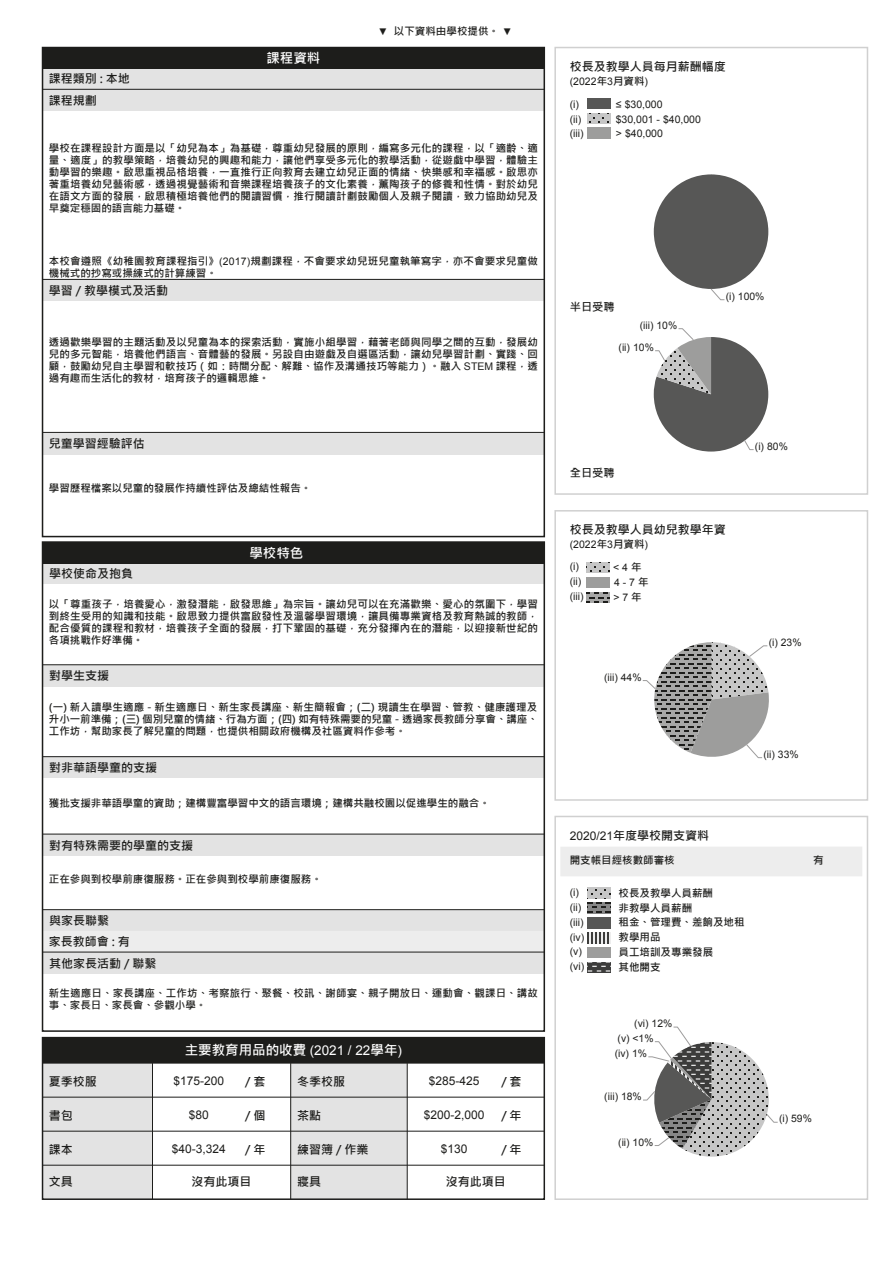
<style>
.page{position:relative;width:893px;height:1263px;background:#fff}
.page>*{position:absolute;margin:0;border:0;box-sizing:border-box;transform-origin:0 0}
.t1{font:700 13.5px "Microsoft Jheng Hei";color:#fff}
.t2{font:700 12px/20.9px "Microsoft Jheng Hei";color:#1d1d1b}
.t3{font:12px "Arial";color:#1d1d1b}
.t4{font:700 11.25px "Microsoft Jheng Hei";color:#1d1d1b}
.t5{font:700 10.5px/12px "Microsoft Jheng Hei";color:#1d1d1b;text-align:justify}
.t6{font:10.5px "Arial";color:#1d1d1b}
.t7{font:10.35px "Arial";color:#1d1d1b}
.s1{font-family:"Arial";font-weight:400;font-size:9.75px}
.s2{font-family:"Arial";font-weight:400}
.s3{font-family:"Microsoft Jheng Hei";font-weight:700}
</style>
<div class="page">
<div style="left:560px;top:846px;width:302px;height:30px;background:#ededed"></div>
<img style="left:588px;top:917px;width:22px;height:11px">
<svg style="left:588px;top:962px;width:22px;height:11px"></svg>
<svg style="left:588px;top:932px;width:22px;height:11px"></svg>
<svg style="left:588px;top:903px;width:22px;height:10px"></svg>
<svg style="left:588px;top:888px;width:22px;height:10px"></svg>
<div style="left:554px;top:816px;width:314px;height:384px;border:2px solid #d0d0d0"></div>
<div style="left:554px;top:510px;width:314px;height:291px;border:2px solid #d0d0d0"></div>
<svg style="left:587px;top:592px;width:22px;height:11px"></svg>
<svg style="left:587px;top:562px;width:22px;height:11px"></svg>
<div style="left:554px;top:47px;width:314px;height:448px;border:2px solid #d0d0d0"></div>
<img style="left:587px;top:98px;width:23px;height:11px">
<svg style="left:587px;top:113px;width:23px;height:11px"></svg>
<svg style="left:654px;top:174px;width:114px;height:126px"></svg>
<svg style="left:654px;top:328px;width:114px;height:124px"></svg>
<svg style="left:642px;top:642px;width:127px;height:116px"></svg>
<svg style="left:643px;top:1026px;width:135px;height:131px"></svg>
<div style="left:291px;top:1063px;width:116px;height:136px;background:#e3e3e3"></div>
<div style="left:43px;top:1063px;width:109px;height:136px;background:#e3e3e3"></div>
<div style="left:42px;top:1037px;width:503px;height:163px;border:2px solid #1d1d1b"></div>
<hr style="left:43px;top:1097px;width:501px;height:1px;background:#1d1d1b">
<hr style="left:43px;top:1165px;width:501px;height:1px;background:#1d1d1b">
<hr style="left:43px;top:1131px;width:501px;height:1px;background:#1d1d1b">
<div style="left:43px;top:1037px;width:501px;height:26px;background:#1d1d1b"></div>
<hr style="left:43px;top:1063px;width:501px;height:1px;background:#1d1d1b">
<hr style="left:152px;top:1063px;width:1px;height:136px;background:#1d1d1b">
<hr style="left:290px;top:1063px;width:1px;height:136px;background:#1d1d1b">
<hr style="left:407px;top:1063px;width:1px;height:136px;background:#1d1d1b">
<div style="left:43px;top:665px;width:501px;height:21px;background:#e3e3e3"></div>
<hr style="left:43px;top:664px;width:501px;height:1px;background:#1d1d1b">
<div style="left:43px;top:910px;width:501px;height:21px;background:#e3e3e3"></div>
<div style="left:43px;top:931px;width:501px;height:21px;background:#ededed"></div>
<hr style="left:43px;top:909px;width:501px;height:1px;background:#1d1d1b">
<div style="left:43px;top:563px;width:501px;height:21px;background:#e3e3e3"></div>
<div style="left:43px;top:542px;width:501px;height:21px;background:#1d1d1b"></div>
<div style="left:43px;top:952px;width:501px;height:21px;background:#e3e3e3"></div>
<hr style="left:43px;top:952px;width:501px;height:1px;background:#1d1d1b">
<div style="left:43px;top:757px;width:501px;height:21px;background:#e3e3e3"></div>
<hr style="left:43px;top:756px;width:501px;height:1px;background:#1d1d1b">
<div style="left:43px;top:834px;width:501px;height:21px;background:#e3e3e3"></div>
<hr style="left:43px;top:834px;width:501px;height:1px;background:#1d1d1b">
<div style="left:42px;top:541px;width:503px;height:491px;border:2px solid #1d1d1b"></div>
<div style="left:43px;top:280px;width:501px;height:21px;background:#e3e3e3"></div>
<hr style="left:43px;top:279px;width:501px;height:1px;background:#1d1d1b">
<div style="left:43px;top:433px;width:501px;height:21px;background:#e3e3e3"></div>
<hr style="left:43px;top:432px;width:501px;height:1px;background:#1d1d1b">
<div style="left:43px;top:89px;width:501px;height:22px;background:#e3e3e3"></div>
<div style="left:43px;top:68px;width:501px;height:21px;background:#e3e3e3"></div>
<hr style="left:43px;top:89px;width:501px;height:1px;background:#1d1d1b">
<div style="left:43px;top:48px;width:501px;height:21px;background:#1d1d1b"></div>
<div style="left:42px;top:47px;width:503px;height:490px;border:2px solid #1d1d1b"></div>
<p class="t2" style="left:49px;top:69px;width:83px">課程類別 : 本地</p>
<p class="t2" style="left:49px;top:90px;width:50px">課程規劃</p>
<p class="t1" style="left:266px;top:50px;width:55px">課程資料</p>
<p class="t5" style="left:378px;top:25px;width:135px"><span class="s1">▼</span> 以下資料由學校提供。 <span class="s1">▼</span></p>
<p class="t5" style="left:49px;top:142px;width:491px">學校在課程設計方面是以「幼兒為本」為基礎，尊重幼兒發展的原則，編寫多元化的課程，以「適齡、適量、適度」的教學策略，培養幼兒的興趣和能力，讓他們享受多元化的教學活動，從遊戲中學習，體驗主動學習的樂趣。啟思重視品格培養，一直推行正向教育去建立幼兒正面的情緒、快樂感和幸福感。啟思亦著重培養幼兒藝術感，透過視覺藝術和音樂課程培養孩子的文化素養，薰陶孩子的修養和性情。對於幼兒在語文方面的發展，啟思積極培養他們的閱讀習慣，推行閱讀計劃鼓勵個人及親子閱讀，致力協助幼兒及早奠定穩固的語言能力基礎。</p>
<p class="t5" style="left:49px;top:255px;width:490px">本校會遵照《幼稚園教育課程指引》<span class="s2">(2017)</span>規劃課程，不會要求幼兒班兒童執筆寫字，亦不會要求兒童做機械式的抄寫或操練式的計算練習。</p>
<p class="t2" style="left:49px;top:280px;width:121px">學習 / 教學模式及活動</p>
<p class="t5" style="left:49px;top:337px;width:491px">透過歡樂學習的主題活動及以兒童為本的探索活動，實施小組學習，藉著老師與同學之間的互動，發展幼兒的多元智能，培養他們語言、音體藝的發展。另設自由遊戲及自選區活動，讓幼兒學習計劃、實踐、回顧，鼓勵幼兒自主學習和軟技巧（如：時間分配、解難、協作及溝通技巧等能力）。融入 <span class="s2">STEM</span> 課程，透過有趣而生活化的教材，培育孩子的邏輯思維。</p>
<p class="t2" style="left:49px;top:433px;width:98px">兒童學習經驗評估</p>
<p class="t5" style="left:49px;top:482px;width:264px">學習歷程檔案以兒童的發展作持續性評估及總結性報告。</p>
<p class="t2" style="left:49px;top:563px;width:85px">學校使命及抱負</p>
<p class="t1" style="left:249px;top:545px;width:55px">學校特色</p>
<p class="t5" style="left:49px;top:598px;width:491px">以「尊重孩子，培養愛心，激發潛能，啟發思維」為宗旨。讓幼兒可以在充滿歡樂、愛心的氛圍下，學習到終生受用的知識和技能。啟思致力提供富啟發性及溫馨學習環境，讓具備專業資格及教育熱誠的教師，配合優質的課程和教材，培養孩子全面的發展，打下鞏固的基礎，充分發揮內在的潛能，以迎接新世紀的各項挑戰作好準備。</p>
<p class="t2" style="left:49px;top:665px;width:62px">對學生支援</p>
<p class="t5" style="left:49px;top:701px;width:490px">(一) 新入讀學生適應 - 新生適應日、新生家長講座、新生簡報會；(二) 現讀生在學習、管教、健康護理及升小一前準備；(三) 個別兒童的情緒、行為方面；(四) 如有特殊需要的兒童 - 透過家長教師分享會、講座、工作坊，幫助家長了解兒童的問題，也提供相關政府機構及社區資料作參考。</p>
<p class="t2" style="left:49px;top:757px;width:109px">對非華語學童的支援</p>
<p class="t5" style="left:49px;top:797px;width:443px">獲批支援非華語學童的資助；建構豐富學習中文的語言環境；建構共融校園以促進學生的融合。</p>
<p class="t2" style="left:49px;top:835px;width:145px">對有特殊需要的學童的支援</p>
<p class="t5" style="left:49px;top:873px;width:275px">正在參與到校學前康復服務。正在參與到校學前康復服務。</p>
<p class="t2" style="left:49px;top:910px;width:83px">與家長聯繫<br>家長教師會 : 有</p>
<p class="t2" style="left:49px;top:953px;width:109px">其他家長活動 / 聯繫</p>
<p class="t5" style="left:49px;top:987px;width:491px">新生適應日、家長講座、工作坊、考察旅行、聚餐、校訊、謝師宴、親子開放日、運動會、觀課日、講故事、家長日、家長會、參觀小學。</p>
<p class="t1" style="left:185px;top:1042px;width:219px">主要教育用品的收費 <span class="s2">(2021 / 22</span>學年<span class="s2">)</span></p>
<p class="t2" style="left:245px;top:1071px;width:22px">/ 套</p>
<p class="t2" style="left:245px;top:1105px;width:22px">/ 個</p>
<p class="t2" style="left:245px;top:1139px;width:22px">/ 年</p>
<p class="t2" style="left:501px;top:1139px;width:22px">/ 年</p>
<p class="t2" style="left:49px;top:1071px;width:50px">夏季校服</p>
<p class="t2" style="left:297px;top:1071px;width:49px">冬季校服</p>
<p class="t2" style="left:49px;top:1105px;width:25px">書包</p>
<p class="t2" style="left:297px;top:1105px;width:25px">茶點</p>
<p class="t2" style="left:49px;top:1139px;width:25px">課本</p>
<p class="t2" style="left:297px;top:1139px;width:73px">練習簿 / 作業</p>
<p class="t2" style="left:49px;top:1171px;width:25px">文具</p>
<p class="t2" style="left:297px;top:1171px;width:25px">寢具</p>
<p class="t3" style="left:174px;top:1073px;width:52px">$175-200</p>
<p class="t2" style="left:501px;top:1071px;width:22px">/ 套</p>
<p class="t3" style="left:189px;top:1107px;width:22px">$80</p>
<p class="t3" style="left:172px;top:1141px;width:56px">$40-3,324</p>
<p class="t3" style="left:429px;top:1073px;width:52px">$285-425</p>
<p class="t3" style="left:424px;top:1107px;width:62px">$200-2,000</p>
<p class="t3" style="left:441px;top:1141px;width:28px">$130</p>
<p class="t2" style="left:501px;top:1105px;width:22px">/ 年</p>
<p class="t2" style="left:192px;top:1171px;width:61px">沒有此項目</p>
<p class="t2" style="left:446px;top:1171px;width:61px">沒有此項目</p>
<p class="t2" style="left:570px;top:56px;width:157px">校長及教學人員每月薪酬幅度</p>
<p class="t6" style="left:570px;top:74px;width:80px">(2022<span class="s3">年</span>3<span class="s3">月資料</span>)</p>
<p class="t6" style="left:570px;top:97px;width:11px">(i)</p>
<p class="t6" style="left:616px;top:97px;width:48px">≤ $30,000</p>
<p class="t6" style="left:570px;top:127px;width:15px">(iii)</p>
<p class="t6" style="left:616px;top:127px;width:48px">&gt; $40,000</p>
<p class="t6" style="left:570px;top:112px;width:13px">(ii)</p>
<p class="t6" style="left:616px;top:112px;width:87px">$30,001 - $40,000</p>
<p class="t4" style="left:570px;top:300px;width:46px">半日受聘</p>
<p class="t7" style="left:640px;top:318px;width:39px">(iii) 10%</p>
<p class="t7" style="left:619px;top:340px;width:37px">(ii) 10%</p>
<p class="t4" style="left:570px;top:466px;width:46px">全日受聘</p>
<p class="t7" style="left:726px;top:289px;width:40px">(i) 100%</p>
<p class="t7" style="left:755px;top:439px;width:34px">(i) 80%</p>
<p class="t2" style="left:570px;top:519px;width:157px">校長及教學人員幼兒教學年資</p>
<p class="t6" style="left:570px;top:537px;width:80px">(2022<span class="s3">年</span>3<span class="s3">月資料</span>)</p>
<p class="t6" style="left:570px;top:575px;width:13px">(ii)</p>
<p class="t6" style="left:614px;top:575px;width:36px">4 - 7 <span class="s3">年</span></p>
<p class="t6" style="left:570px;top:590px;width:15px">(iii)</p>
<p class="t6" style="left:613px;top:590px;width:30px">&gt; 7 <span class="s3">年</span></p>
<p class="t6" style="left:570px;top:560px;width:11px">(i)</p>
<p class="t6" style="left:613px;top:560px;width:30px">&lt; 4 <span class="s3">年</span></p>
<p class="t7" style="left:604px;top:670px;width:39px">(iii) 44%</p>
<p class="t7" style="left:769px;top:635px;width:34px">(i) 23%</p>
<p class="t7" style="left:763px;top:747px;width:37px">(ii) 33%</p>
<p class="t2" style="left:570px;top:825px;width:141px"><span class="s2">2020/21</span>年度學校開支資料</p>
<p class="t5" style="left:570px;top:854px;width:106px">開支帳目經核數師審核</p>
<p class="t6" style="left:570px;top:885px;width:11px">(i)</p>
<p class="t5" style="left:619px;top:887px;width:96px">校長及教學人員薪酬</p>
<p class="t6" style="left:570px;top:900px;width:13px">(ii)</p>
<p class="t5" style="left:619px;top:902px;width:75px">非教學人員薪酬</p>
<p class="t6" style="left:570px;top:915px;width:15px">(iii)</p>
<p class="t5" style="left:619px;top:916px;width:127px">租金、管理費、差餉及地租</p>
<p class="t6" style="left:570px;top:945px;width:14px">(v)</p>
<p class="t5" style="left:619px;top:946px;width:96px">員工培訓及專業發展</p>
<p class="t6" style="left:570px;top:959px;width:16px">(vi)</p>
<p class="t5" style="left:619px;top:961px;width:43px">其他開支</p>
<p class="t6" style="left:570px;top:930px;width:16px">(iv)</p>
<p class="t5" style="left:619px;top:931px;width:43px">教學用品</p>
<p class="t7" style="left:634px;top:1017px;width:40px">(vi) 12%</p>
<p class="t7" style="left:618px;top:1031px;width:37px">(v) &lt;1%</p>
<p class="t7" style="left:615px;top:1046px;width:34px">(iv) 1%</p>
<p class="t7" style="left:604px;top:1090px;width:39px">(iii) 18%</p>
<p class="t7" style="left:618px;top:1135px;width:37px">(ii) 10%</p>
<p class="t5" style="left:813px;top:854px;width:12px">有</p>
<p class="t7" style="left:779px;top:1112px;width:34px">(i) 59%</p>
</div>
